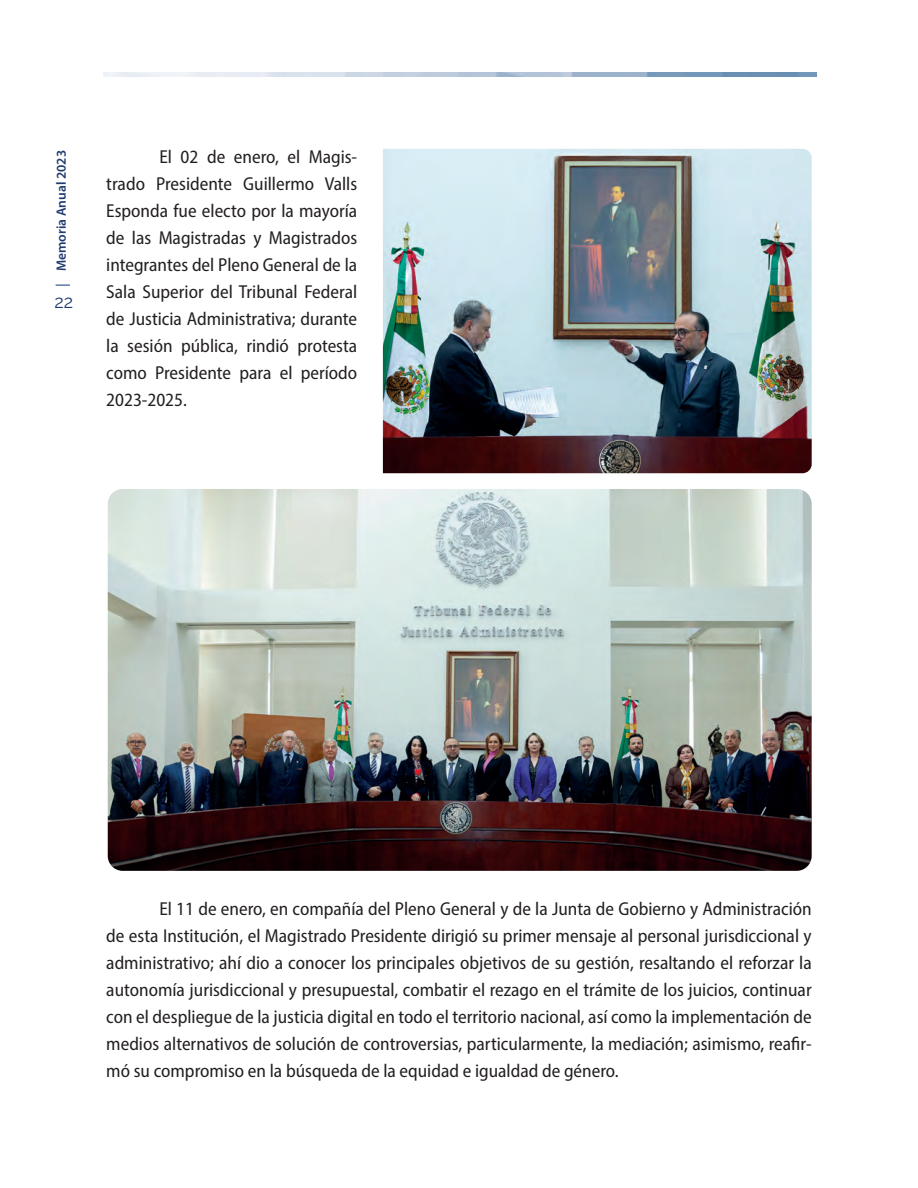
<style>
.page{position:relative;width:918px;height:1188px;background:#fff}
.page>*{position:absolute;margin:0;border:0;box-sizing:border-box;transform-origin:0 0}
.t1{font:semi-condensed 18.75px/27px "Myriad Pro";color:#231f20;text-align:justify}
.t2{font:18px "Raleway";color:#1e3b6f}
.t3{font:600 13.5px "Myriad Pro";color:#1e3b6f}
</style>
<div class="page">
<svg style="left:56px;top:284px;width:14px;height:2px"></svg>
<img style="left:104px;top:72px;width:712px;height:5px">
<img style="left:383px;top:149px;width:429px;height:324px">
<img style="left:108px;top:489px;width:704px;height:382px">
<p class="t3" style="left:53px;top:271px;width:123px;rotate:-90deg">Memoria Anual 2023</p>
<p class="t1" style="left:106px;top:143px;width:252px;text-indent:53px">El 02 de enero, el Magis&shy;trado Presidente Guillermo Valls Esponda fue electo por la mayoría de las Magistradas y Magistrados integrantes del Pleno General de la Sala Superior del Tribunal Federal de Justicia Administrativa; durante la sesión pública, rindió protesta como Presidente para el período 2023-2025.</p>
<p class="t2" style="left:54px;top:292px;width:20px">22</p>
<p class="t1" style="left:106px;top:895px;width:707px;text-indent:53px">El 11 de enero, en compañía del Pleno General y de la Junta de Gobierno y Administración de esta Institución, el Magistrado Presidente dirigió su primer mensaje al personal jurisdiccional y administrativo; ahí dio a conocer los principales objetivos de su gestión, resaltando el reforzar la autonomía jurisdiccional y presupuestal, combatir el rezago en el trámite de los juicios, continuar con el despliegue de la justicia digital en todo el territorio nacional, así como la implementación de medios alternativos de solución de controversias, particularmente, la mediación; asimismo, reafir&shy;mó su compromiso en la búsqueda de la equidad e igualdad de género.</p>
</div>
